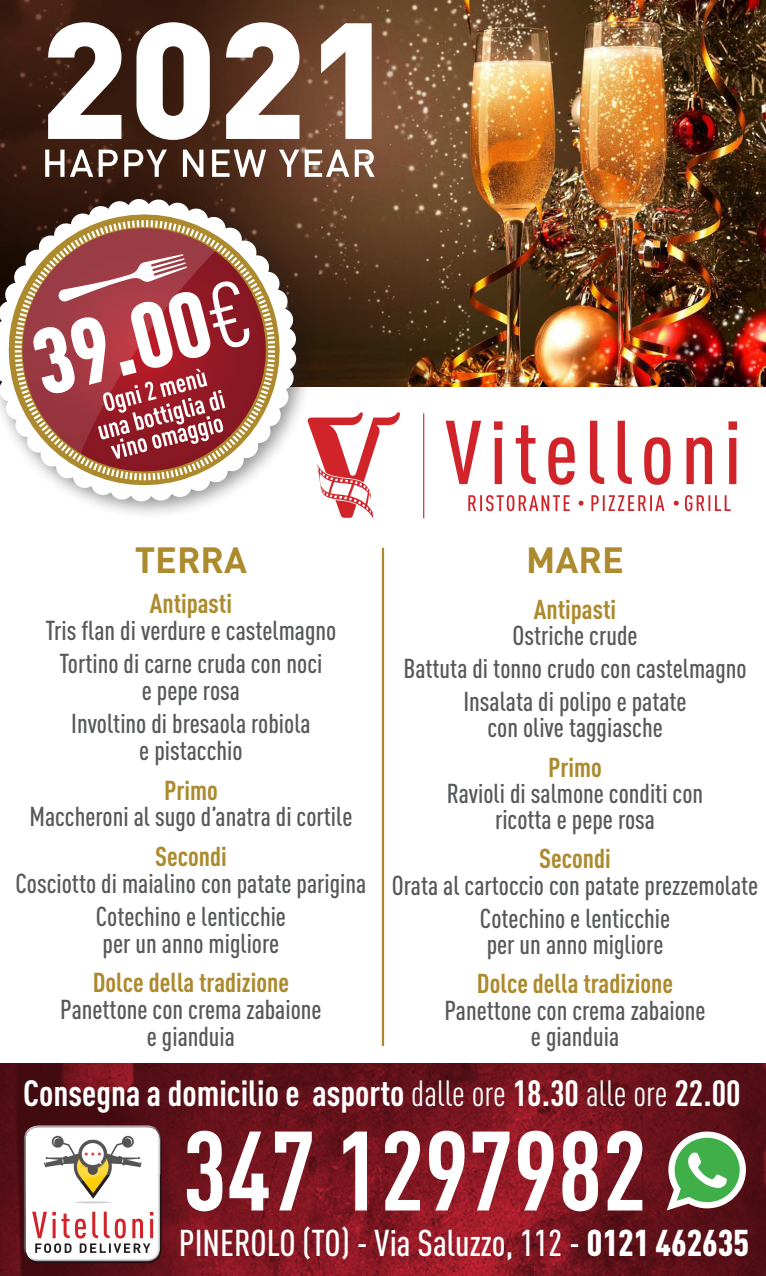
<style>
.page{position:relative;width:766px;height:1276px;background:#fff}
.page>*{position:absolute;margin:0;border:0;box-sizing:border-box;transform-origin:0 0}
.t1{font:900 condensed 91.8px "DIN Pro";color:#fff}
.t2{font:500 condensed 36.9px "DIN Pro";color:#fff}
.t3{font:700 condensed 36px "DIN Pro";color:#fff}
.t4{font:700 36px "DIN Pro";color:#ac8a2d}
.t5{font:500 condensed 27px "DIN Pro";color:#57585a}
.t6{font:700 condensed 27px "DIN Pro";color:#ac8a2d}
.s1{font-weight:400}
.s2{font-weight:900}
</style>
<div class="page">
<img style="left:575px;top:0;width:190px;height:386px">
<img style="left:0;top:1064px;width:765px;height:212px">
<img style="left:0;top:0;width:575px;height:386px">
<svg style="left:187px;top:1130px;width:455px;height:81px"></svg>
<svg style="left:666px;top:1131px;width:79px;height:79px"></svg>
<div style="left:20px;top:1122px;width:142px;height:136px;background:#fff;opacity:.98"></div>
<div style="left:22px;top:1129px;width:140px;height:135px;background:#451014"></div>
<svg style="left:24px;top:1125px;width:138px;height:138px;background:#dfd3cf"></svg>
<hr style="left:423px;top:413px;width:1px;height:105px;background:#d52738">
<svg style="left:445px;top:421px;width:291px;height:64px"></svg>
<svg style="left:468px;top:495px;width:262px;height:16px"></svg>
<svg style="left:315px;top:412px;width:85px;height:107px"></svg>
<svg style="left:45px;top:150px;width:329px;height:27px"></svg>
<hr style="left:382px;top:548px;width:2px;height:498px;background:#ac8a2d">
<div style="left:0;top:189px;width:315px;height:332px;background:#231f20;opacity:.48"></div>
<svg style="left:0;top:197px;width:298px;height:306px"></svg>
<svg style="left:0;top:200px;width:294px;height:299px"></svg>
<svg style="left:10px;top:215px;width:268px;height:269px"></svg>
<svg style="left:10px;top:223px;width:205px;height:230px;background:#a95652"></svg>
<svg style="left:98px;top:369px;width:127px;height:90px"></svg>
<svg style="left:58px;top:254px;width:129px;height:48px"></svg>
<svg style="left:48px;top:22px;width:323px;height:118px"></svg>
<p class="t1" style="left:16px;top:297px;width:222px;rotate:-15deg">39.00<span class="s1">€</span></p>
<p class="t4" style="left:135px;top:530px;width:114px">TERRA</p>
<p class="t4" style="left:526px;top:530px;width:99px">MARE</p>
<p class="t6" style="left:150px;top:583px;width:84px">Antipasti</p>
<p class="t5" style="left:45px;top:610px;width:292px">Tris flan di verdure e castelmagno</p>
<p class="t5" style="left:59px;top:643px;width:264px">Tortino di carne cruda con noci</p>
<p class="t5" style="left:142px;top:670px;width:100px">e pepe rosa</p>
<p class="t5" style="left:71px;top:703px;width:241px">Involtino di bresaola robiola</p>
<p class="t5" style="left:139px;top:730px;width:105px">e pistacchio</p>
<p class="t6" style="left:164px;top:769px;width:55px">Primo</p>
<p class="t5" style="left:29px;top:797px;width:324px">Maccheroni al sugo d’anatra di cortile</p>
<p class="t6" style="left:155px;top:836px;width:73px">Secondi</p>
<p class="t5" style="left:15px;top:863px;width:352px">Cosciotto di maialino con patate parigina</p>
<p class="t5" style="left:96px;top:896px;width:191px">Cotechino e lenticchie</p>
<p class="t5" style="left:103px;top:923px;width:178px">per un anno migliore</p>
<p class="t6" style="left:93px;top:962px;width:197px">Dolce della tradizione</p>
<p class="t5" style="left:60px;top:989px;width:263px">Panettone con crema zabaione</p>
<p class="t5" style="left:147px;top:1016px;width:90px">e gianduia</p>
<p class="t6" style="left:534px;top:589px;width:84px">Antipasti</p>
<p class="t5" style="left:512px;top:616px;width:127px">Ostriche crude</p>
<p class="t5" style="left:403px;top:648px;width:344px">Battuta di tonno crudo con castelmagno</p>
<p class="t5" style="left:463px;top:681px;width:225px">Insalata di polipo e patate</p>
<p class="t5" style="left:487px;top:708px;width:177px">con olive taggiasche</p>
<p class="t6" style="left:548px;top:746px;width:55px">Primo</p>
<p class="t5" style="left:446px;top:773px;width:258px">Ravioli di salmone conditi con</p>
<p class="t5" style="left:495px;top:800px;width:161px">ricotta e pepe rosa</p>
<p class="t6" style="left:539px;top:838px;width:73px">Secondi</p>
<p class="t5" style="left:392px;top:865px;width:368px">Orata al cartoccio con patate prezzemolate</p>
<p class="t5" style="left:480px;top:898px;width:191px">Cotechino e lenticchie</p>
<p class="t5" style="left:486px;top:924px;width:178px">per un anno migliore</p>
<p class="t6" style="left:477px;top:963px;width:197px">Dolce della tradizione</p>
<p class="t5" style="left:444px;top:990px;width:263px">Panettone con crema zabaione</p>
<p class="t5" style="left:531px;top:1016px;width:90px">e gianduia</p>
<p class="t3" style="left:23px;top:1066px;width:719px">Consegna a domicilio e asporto <span class="s1">dalle ore</span> 18.30 <span class="s1">alle ore</span> 22.00</p>
<p class="t2" style="left:179px;top:1216px;width:571px">PINEROLO (TO) - Via Saluzzo, 112 - <span class="s2">0121 462635</span></p>
</div>
